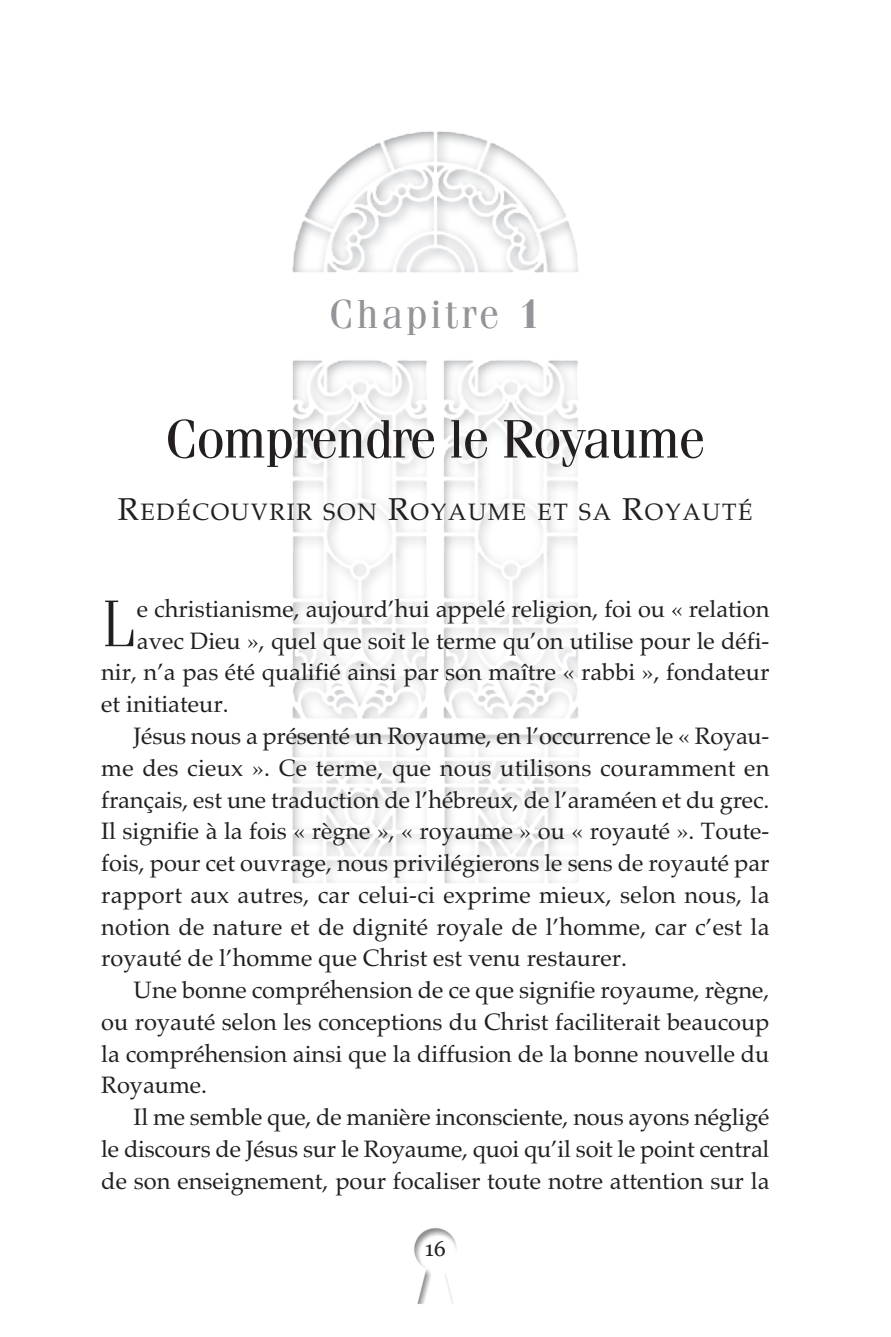
<style>
.page{position:relative;width:891px;height:1337px;background:#fff}
.page>*{position:absolute;margin:0;border:0;box-sizing:border-box;transform-origin:0 0}
.t1{font:300 65.92px "Fenice";color:#231f20}
.t2{font:54px "Fenice";letter-spacing:-.025em;color:#231f20}
.t3{font:40.5px "Fenice";letter-spacing:.075em;color:#939598}
.t4{font:23.62px "Palatino";color:#231f20}
.t5{font:23.62px "Palatino";letter-spacing:.065em;color:#231f20}
.t6{font:21.38px "Georgia";color:#231f20}
.s1{font-weight:700}
.s2{font-size:31.5px}
</style>
<div class="page">
<svg style="left:292px;top:131px;width:287px;height:1173px"></svg>
<h3 class="t3" style="left:329px;top:300px;width:214px">Chapitre <span class="s1">1</span></h3>
<h2 class="t2" style="left:165px;top:420px;width:542px">Comprendre le Royaume</h2>
<p class="t5" style="left:118px;top:498px;width:636px"><span class="s2">R</span>EDÉCOUVRIR SON <span class="s2">R</span>OYAUME ET SA <span class="s2">R</span>OYAUTÉ</p>
<h1 class="t1" style="left:101px;top:600px;width:37px">L</h1>
<p class="t4" style="left:137px;top:595px;width:634px">e christianisme, aujourd’hui appelé religion, foi ou « relation</p>
<p class="t4" style="left:137px;top:627px;width:634px">avec Dieu », quel que soit le terme qu’on utilise pour le défi-</p>
<p class="t4" style="left:101px;top:658px;width:670px">nir, n’a pas été qualifié ainsi par son maître « rabbi », fondateur</p>
<p class="t4" style="left:101px;top:690px;width:129px">et initiateur.</p>
<p class="t4" style="left:134px;top:722px;width:637px">Jésus nous a présenté un Royaume, en l’occurrence le « Royau-</p>
<p class="t4" style="left:101px;top:753px;width:670px">me des cieux ». Ce terme, que nous utilisons couramment en</p>
<p class="t4" style="left:101px;top:785px;width:670px">français, est une traduction de l’hébreux, de l’araméen et du grec.</p>
<p class="t4" style="left:101px;top:817px;width:670px">Il signifie à la fois « règne », « royaume » ou « royauté ». Toute-</p>
<p class="t4" style="left:101px;top:849px;width:670px">fois, pour cet ouvrage, nous privilégierons le sens de royauté par</p>
<p class="t4" style="left:101px;top:880px;width:670px">rapport aux autres, car celui-ci exprime mieux, selon nous, la</p>
<p class="t4" style="left:101px;top:912px;width:670px">notion de nature et de dignité royale de l’homme, car c’est la</p>
<p class="t4" style="left:101px;top:944px;width:527px">royauté de l’homme que Christ est venu restaurer.</p>
<p class="t4" style="left:134px;top:976px;width:637px">Une bonne compréhension de ce que signifie royaume, règne,</p>
<p class="t4" style="left:101px;top:1007px;width:670px">ou royauté selon les conceptions du Christ faciliterait beaucoup</p>
<p class="t4" style="left:101px;top:1039px;width:670px">la compréhension ainsi que la diffusion de la bonne nouvelle du</p>
<p class="t4" style="left:101px;top:1071px;width:107px">Royaume.</p>
<p class="t4" style="left:134px;top:1103px;width:637px">Il me semble que, de manière inconsciente, nous ayons négligé</p>
<p class="t4" style="left:101px;top:1134px;width:670px">le discours de Jésus sur le Royaume, quoi qu’il soit le point central</p>
<p class="t4" style="left:101px;top:1166px;width:670px">de son enseignement, pour focaliser toute notre attention sur la</p>
<p class="t6" style="left:425px;top:1236px;width:23px">16</p>
</div>
